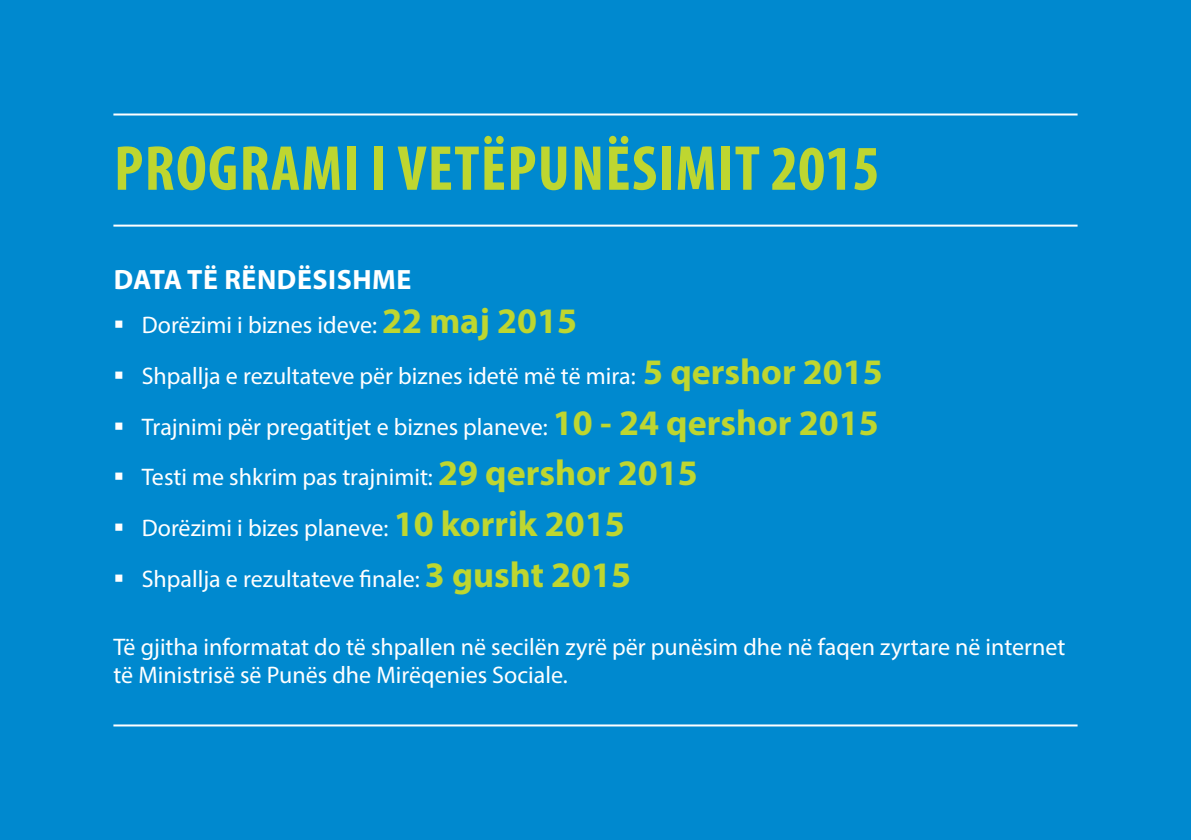
<style>
.page{position:relative;width:1191px;height:840px;background:#fff}
.page>*{position:absolute;margin:0;border:0;box-sizing:border-box;transform-origin:0 0}
.t1{font:700 condensed 64px "Myriad Pro";letter-spacing:.02em;color:#bed630}
.t2{font:700 28px "Myriad Pro";letter-spacing:.02em;color:#fff}
.t3{font:24px/50.6px "Myriad Pro";color:#fff}
.s1{font-weight:700;font-size:36px;color:#bed630}
</style>
<div class="page">
<div style="left:0;top:0;width:1191px;height:839px;background:#0089cf"></div>
<hr style="left:113px;top:113px;width:964px;height:2px;background:#fff">
<hr style="left:113px;top:224px;width:964px;height:2px;background:#fff">
<hr style="left:113px;top:724px;width:964px;height:2px;background:#fff">
<h1 class="t1" style="left:114px;top:128px;width:767px">PROGRAMI I VETËPUNËSIMIT 2015</h1>
<p class="t2" style="left:114px;top:261px;width:299px">Data të rëndësishme</p>
<p class="t3" style="left:142px;top:299px;width:742px">Dorëzimi i biznes ideve: <span class="s1">22 maj 2015<br></span>Shpallja e rezultateve për biznes idetë më të mira: <span class="s1">5 qershor 2015<br></span>Trajnimi për pregatitjet e biznes planeve: <span class="s1">10 - 24 qershor 2015<br></span>Testi me shkrim pas trajnimit: <span class="s1">29 qershor 2015<br></span>Dorëzimi i bizes planeve: <span class="s1">10 korrik 2015<br></span>Shpallja e rezultateve finale: <span class="s1">3 gusht 2015</span></p>
<p class="t3" style="left:113px;top:632px;width:953px;line-height:28px">Të gjitha informatat do të shpallen në secilën zyrë për punësim dhe në faqen zyrtare në internet të Ministrisë së Punës dhe Mirëqenies Sociale.</p>
</div>
